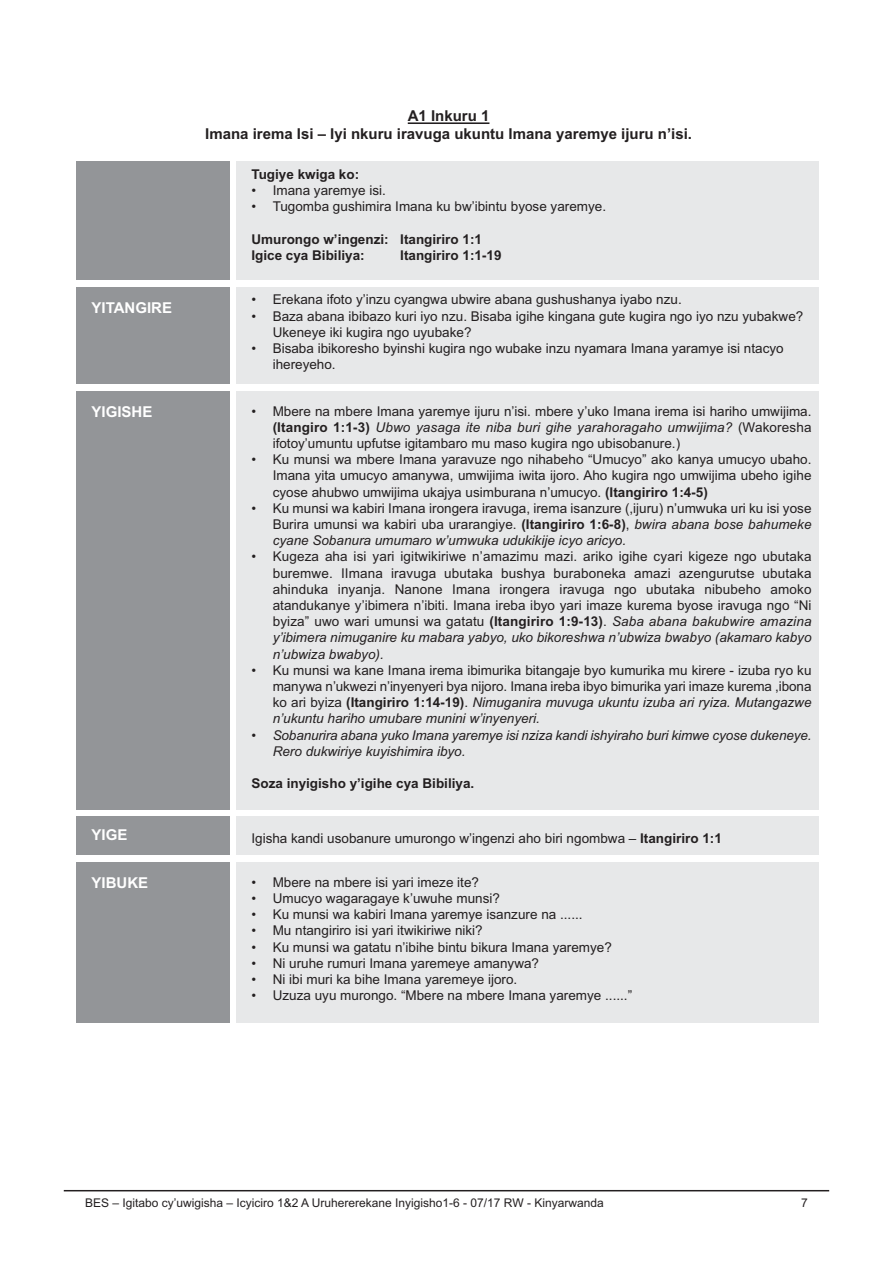
<style>
.page{position:relative;width:893px;height:1263px;background:#fff}
.page>*{position:absolute;margin:0;border:0;box-sizing:border-box;transform-origin:0 0}
.t1{font:700 15px/18px "Arial";color:#231f20;text-align:center}
.t2{font:700 15px "Arial";color:#fff}
.t3{font:13.5px/16.2px "Arial";color:#231f20;text-align:justify}
.t4{font:700 13.5px/16.2px "Arial";color:#231f20}
.t5{font:italic 13.5px/16.2px "Arial";letter-spacing:-.01em;color:#231f20}
.t6{font:12px "Arial";color:#231f20}
.s1{font-weight:700}
.s2{font-style:italic}
.s3{font-style:normal}
</style>
<div class="page">
<hr style="left:408px;top:122px;width:81px;height:2px;background:#231f20">
<div style="left:77px;top:162px;width:153px;height:118px;background:#939598"></div>
<div style="left:236px;top:162px;width:583px;height:118px;background:#e7e8e9"></div>
<div style="left:77px;top:287px;width:153px;height:97px;background:#939598"></div>
<div style="left:236px;top:287px;width:583px;height:97px;background:#e7e8e9"></div>
<div style="left:77px;top:391px;width:153px;height:419px;background:#939598"></div>
<div style="left:236px;top:391px;width:583px;height:419px;background:#e7e8e9"></div>
<div style="left:77px;top:817px;width:153px;height:38px;background:#939598"></div>
<div style="left:236px;top:817px;width:583px;height:38px;background:#e7e8e9"></div>
<div style="left:77px;top:862px;width:153px;height:160px;background:#939598"></div>
<div style="left:236px;top:862px;width:583px;height:160px;background:#e7e8e9"></div>
<hr style="left:64px;top:1190px;width:765px;height:1px;background:#231f20">
<p class="t2" style="left:92px;top:299px;width:82px">YITANGIRE</p>
<p class="t1" style="left:205px;top:107px;width:488px">A1 Inkuru 1<br>Imana irema Isi – Iyi nkuru iravuga ukuntu Imana yaremye ijuru n’isi.</p>
<p class="t4" style="left:251px;top:166px;width:109px">Tugiye kwiga ko:</p>
<p class="t3" style="left:251px;top:182px;width:136px">• Imana yaremye isi.</p>
<p class="t3" style="left:251px;top:199px;width:356px">• Tugomba gushimira Imana ku bw’ibintu byose yaremye.</p>
<p class="t4" style="left:251px;top:231px;width:232px">Umurongo w’ingenzi: Itangiriro 1:1<br>Igice cya Bibiliya:</p>
<p class="t4" style="left:400px;top:247px;width:103px">Itangiriro 1:1-19</p>
<p class="t3" style="left:251px;top:292px;width:432px">• Erekana ifoto y’inzu cyangwa ubwire abana gushushanya iyabo nzu.</p>
<p class="t3" style="left:273px;top:308px;width:532px;text-indent:-21px">• Baza abana ibibazo kuri iyo nzu. Bisaba igihe kingana gute kugira ngo iyo nzu yubakwe?<br>Ukeneye iki kugira ngo uyubake?</p>
<p class="t3" style="left:273px;top:340px;width:513px;text-indent:-21px">• Bisaba ibikoresho byinshi kugira ngo wubake inzu nyamara Imana yaramye isi ntacyo ihereyeho.</p>
<p class="t2" style="left:92px;top:403px;width:62px">YIGISHE</p>
<p class="t3" style="left:273px;top:403px;width:540px;text-indent:-21px">• Mbere na mbere Imana yaremye ijuru n’isi. mbere y’uko Imana irema isi hariho umwijima. <span class="s1">(Itangiro 1:1-3)</span> <span class="s2">Ubwo yasaga ite niba buri gihe yarahoragaho umwijima?</span> (Wakoresha ifotoy’umuntu upfutse igitambaro mu maso kugira ngo ubisobanure.)</p>
<p class="t3" style="left:273px;top:451px;width:540px;text-indent:-21px">• Ku munsi wa mbere Imana yaravuze ngo nihabeho “Umucyo” ako kanya umucyo ubaho.<br>Imana yita umucyo amanywa, umwijima iwita ijoro. Aho kugira ngo umwijima ubeho igihe cyose ahubwo umwijima ukajya usimburana n’umucyo. <span class="s1">(Itangiriro 1:4-5)</span></p>
<p class="t3" style="left:273px;top:500px;width:540px;text-indent:-21px">• Ku munsi wa kabiri Imana irongera iravuga, irema isanzure (,ijuru) n’umwuka uri ku isi yose Burira umunsi wa kabiri uba urarangiye. <span class="s1">(Itangiriro 1:6-8)</span>, <span class="s2">bwira abana bose bahumeke cyane Sobanura umumaro w’umwuka udukikije icyo aricyo.</span></p>
<p class="t3" style="left:273px;top:549px;width:540px;text-indent:-21px">• Kugeza aha isi yari igitwikiriwe n’amazimu mazi. ariko igihe cyari kigeze ngo ubutaka buremwe. IImana iravuga ubutaka bushya buraboneka amazi azengurutse ubutaka ahinduka inyanja. Nanone Imana irongera iravuga ngo ubutaka nibubeho amoko atandukanye y’ibimera n’ibiti. Imana ireba ibyo yari imaze kurema byose iravuga ngo “Ni byiza” uwo wari umunsi wa gatatu <span class="s1">(Itangiriro 1:9-13)</span>. <span class="s2">Saba abana bakubwire amazina y’ibimera nimuganire ku mabara yabyo, uko bikoreshwa n’ubwiza bwabyo (akamaro kabyo n’ubwiza bwabyo).</span></p>
<p class="t3" style="left:273px;top:662px;width:540px;text-indent:-21px">• Ku munsi wa kane Imana irema ibimurika bitangaje byo kumurika mu kirere - izuba ryo ku manywa n’ukwezi n’inyenyeri bya nijoro. Imana ireba ibyo bimurika yari imaze kurema ,ibona ko ari byiza <span class="s1">(Itangiriro 1:14-19)</span>. <span class="s2">Nimuganira muvuga ukuntu izuba ari ryiza. Mutangazwe n’ukuntu hariho umubare munini w’inyenyeri.</span></p>
<p class="t5" style="left:273px;top:727px;width:540px;text-indent:-21px"><span class="s3">•</span> Sobanurira abana yuko Imana yaremye isi nziza kandi ishyiraho buri kimwe cyose dukeneye.<br>Rero dukwiriye kuyishimira ibyo.</p>
<p class="t4" style="left:251px;top:775px;width:224px">Soza inyigisho y’igihe cya Bibiliya.</p>
<p class="t2" style="left:92px;top:826px;width:37px">YIGE</p>
<p class="t3" style="left:251px;top:830px;width:472px">Igisha kandi usobanure umurongo w’ingenzi aho biri ngombwa – <span class="s1">Itangiriro 1:1</span></p>
<p class="t2" style="left:92px;top:874px;width:58px">YIBUKE</p>
<p class="t3" style="left:251px;top:874px;width:229px">• Mbere na mbere isi yari imeze ite?</p>
<p class="t3" style="left:251px;top:890px;width:250px">• Umucyo wagaragaye k’uwuhe munsi?</p>
<p class="t3" style="left:251px;top:906px;width:333px">• Ku munsi wa kabiri Imana yaremye isanzure na ......</p>
<p class="t3" style="left:251px;top:923px;width:233px">• Mu ntangiriro isi yari itwikiriwe niki?</p>
<p class="t3" style="left:251px;top:939px;width:362px">• Ku munsi wa gatatu n’ibihe bintu bikura Imana yaremye?</p>
<p class="t3" style="left:251px;top:955px;width:289px">• Ni uruhe rumuri Imana yaremeye amanywa?</p>
<p class="t3" style="left:251px;top:971px;width:267px">• Ni ibi muri ka bihe Imana yaremeye ijoro.</p>
<p class="t3" style="left:251px;top:987px;width:382px">• Uzuza uyu murongo. “Mbere na mbere Imana yaremye ......”</p>
<p class="t6" style="left:85px;top:1196px;width:520px">BES – Igitabo cy’uwigisha – Icyiciro 1&amp;2 A Uruhererekane Inyigisho1-6 - 07/17 RW - Kinyarwanda</p>
<p class="t6" style="left:801px;top:1196px;width:8px">7</p>
</div>
